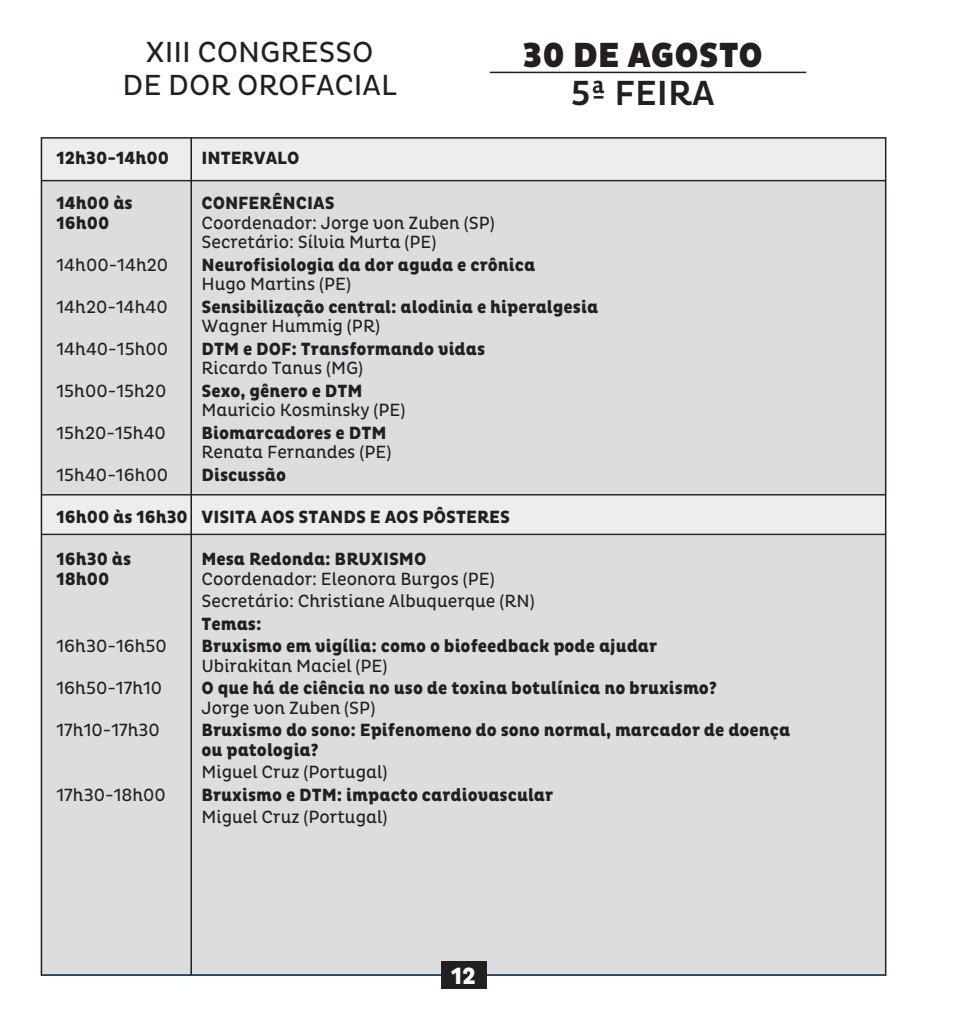
<style>
.page{position:relative;width:978px;height:1021px;background:#fff}
.page>*{position:absolute;margin:0;border:0;box-sizing:border-box;transform-origin:0 0}
.t1{font:900 35.4px "Pluto Cond";color:#231f20}
.t2{font:500 35.4px "Pluto Cond";color:#231f20}
.t3{font:29.7px/32.4px "Pluto Cond";color:#231f20;text-align:center}
.t4{font:800 24px "Pluto Cond";color:#fff}
.t5{font:800 18px/19.5px "Pluto Cond";color:#231f20}
.t6{font:18px/19.5px "Pluto Cond";color:#231f20}
</style>
<div class="page">
<hr style="left:490px;top:72px;width:316px;height:1px;background:#231f20">
<div style="left:41px;top:138px;width:845px;height:43px;background:#ededee"></div>
<div style="left:41px;top:495px;width:845px;height:39px;background:#ededee"></div>
<div style="left:41px;top:181px;width:845px;height:314px;background:#dcddde"></div>
<div style="left:41px;top:534px;width:845px;height:441px;background:#dcddde"></div>
<hr style="left:41px;top:494px;width:845px;height:1px;background:#231f20">
<hr style="left:41px;top:974px;width:845px;height:1px;background:#005495">
<hr style="left:190px;top:138px;width:2px;height:837px;background:#231f20">
<hr style="left:41px;top:180px;width:845px;height:1px;background:#231f20">
<hr style="left:41px;top:533px;width:845px;height:2px;background:#231f20">
<div style="left:441px;top:961px;width:45px;height:28px;background:#231f20"></div>
<h2 class="t3" style="left:123px;top:37px;width:276px">XIII CONGRESSO<br>DE DOR OROFACIAL</h2>
<h1 class="t1" style="left:523px;top:34px;width:242px">30 DE AGOSTO</h1>
<h1 class="t2" style="left:571px;top:73px;width:146px">5ª FEIRA</h1>
<p class="t5" style="left:57px;top:149px;width:114px">12h30-14h00</p>
<p class="t5" style="left:201px;top:149px;width:100px">INTERVALO</p>
<p class="t5" style="left:57px;top:194px;width:78px">14h00 às</p>
<p class="t5" style="left:201px;top:194px;width:135px">CONFERÊNCIAS</p>
<p class="t5" style="left:57px;top:213px;width:54px">16h00</p>
<p class="t6" style="left:201px;top:213px;width:295px">Coordenador: Jorge von Zuben (SP)<br>Secretário: Sílvia Murta (PE)</p>
<p class="t6" style="left:57px;top:255px;width:113px">14h00-14h20</p>
<p class="t5" style="left:201px;top:255px;width:335px">Neurofisiologia da dor aguda e crônica</p>
<p class="t6" style="left:201px;top:275px;width:151px">Hugo Martins (PE)</p>
<p class="t6" style="left:57px;top:297px;width:113px">14h20-14h40</p>
<p class="t5" style="left:201px;top:297px;width:398px">Sensibilização central: alodinia e hiperalgesia</p>
<p class="t6" style="left:201px;top:317px;width:180px">Wagner Hummig (PR)</p>
<p class="t6" style="left:57px;top:339px;width:113px">14h40-15h00</p>
<p class="t5" style="left:201px;top:339px;width:285px">DTM e DOF: Transformando vidas</p>
<p class="t6" style="left:201px;top:359px;width:163px">Ricardo Tanus (MG)</p>
<p class="t6" style="left:57px;top:381px;width:111px">15h00-15h20</p>
<p class="t5" style="left:201px;top:381px;width:163px">Sexo, gênero e DTM</p>
<p class="t6" style="left:201px;top:401px;width:205px">Mauricio Kosminsky (PE)</p>
<p class="t6" style="left:57px;top:423px;width:111px">15h20-15h40</p>
<p class="t5" style="left:201px;top:423px;width:186px">Biomarcadores e DTM</p>
<p class="t6" style="left:201px;top:443px;width:191px">Renata Fernandes (PE)</p>
<p class="t6" style="left:57px;top:465px;width:113px">15h40-16h00</p>
<p class="t5" style="left:201px;top:465px;width:86px">Discussão</p>
<p class="t5" style="left:57px;top:507px;width:455px">16h00 às 16h30 VISITA AOS STANDS E AOS PÔSTERES</p>
<p class="t5" style="left:57px;top:549px;width:76px">16h30 às</p>
<p class="t5" style="left:201px;top:549px;width:226px">Mesa Redonda: BRUXISMO</p>
<p class="t5" style="left:57px;top:569px;width:54px">18h00</p>
<p class="t6" style="left:201px;top:567px;width:335px;line-height:22.5px">Coordenador: Eleonora Burgos (PE)<br>Secretário: Christiane Albuquerque (RN)</p>
<p class="t5" style="left:201px;top:614px;width:62px">Temas:</p>
<p class="t6" style="left:57px;top:636px;width:112px">16h30-16h50</p>
<p class="t5" style="left:201px;top:636px;width:457px">Bruxismo em vigília: como o biofeedback pode ajudar</p>
<p class="t6" style="left:201px;top:656px;width:188px">Ubirakitan Maciel (PE)</p>
<p class="t6" style="left:57px;top:678px;width:107px">16h50-17h10</p>
<p class="t5" style="left:201px;top:678px;width:517px">O que há de ciência no uso de toxina botulínica no bruxismo?</p>
<p class="t6" style="left:201px;top:698px;width:175px">Jorge von Zuben (SP)</p>
<p class="t6" style="left:57px;top:720px;width:105px">17h10-17h30</p>
<p class="t5" style="left:201px;top:720px;width:590px">Bruxismo do sono: Epifenomeno do sono normal, marcador de doença ou patologia?</p>
<p class="t6" style="left:201px;top:762px;width:187px">Miguel Cruz (Portugal)</p>
<p class="t6" style="left:57px;top:785px;width:111px">17h30-18h00</p>
<p class="t5" style="left:201px;top:785px;width:353px">Bruxismo e DTM: impacto cardiovascular</p>
<p class="t6" style="left:201px;top:807px;width:187px">Miguel Cruz (Portugal)</p>
<h3 class="t4" style="left:451px;top:961px;width:27px">12</h3>
</div>
